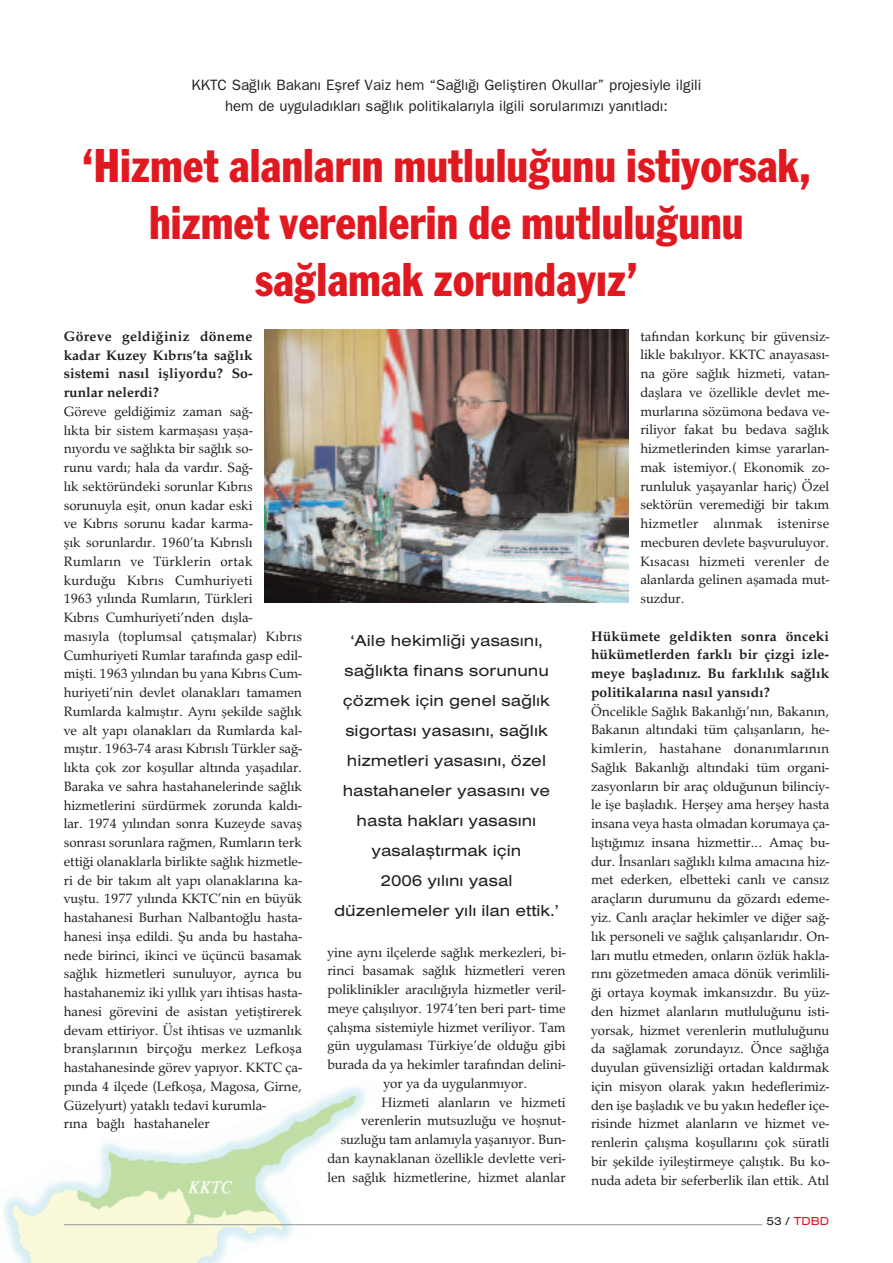
<style>
.page{position:relative;width:893px;height:1263px;background:#fff}
.page>*{position:absolute;margin:0;border:0;box-sizing:border-box;transform-origin:0 0}
.t1{font:49.5px/57px "Franklin Gothic T Con";color:#e01921;text-align:center}
.t2{font:16.5px/30px "Sans Extended";color:#231f20;text-align:center}
.t3{font:15px/21px "Franklin Gothic";color:#231f20;text-align:center}
.t4{font:13.95px/18.8px "Palladio T";color:#231f20;text-align:justify}
.t5{font:13.95px/18.8px "Palladio T Bold";color:#231f20;text-align:justify}
.t6{font:12px "Sans Extended";color:#e01921}
.s1{color:#231f20}
</style>
<div class="page">
<img style="left:265px;top:329px;width:363px;height:273px">
<img style="left:3px;top:1087px;width:380px;height:176px">
<div style="left:48px;top:1140px;width:48px;height:20px;background:#fff"></div>
<hr style="left:64px;top:1224px;width:698px;height:1px;background:#939598">
<p class="t3" style="left:192px;top:74px;width:511px">KKTC Sa¤l›k Bakan› Eflref Vaiz hem “Sa¤l›¤› Gelifltiren Okullar” projesiyle ilgili hem de uygulad›klar› sa¤l›k politikalar›yla ilgili sorular›m›z› yan›tlad›:</p>
<h1 class="t1" style="left:82px;top:137px;width:730px">‘Hizmet alanlar›n mutlulu¤unu istiyorsak, hizmet verenlerin de mutlulu¤unu sa¤lamak zorunday›z’</h1>
<p class="t5" style="left:64px;top:327px;width:190px">Göreve geldi¤iniz döneme kadar Kuzey K›br›s’ta sa¤l›k sistemi nas›l iflliyordu? So&shy;runlar nelerdi?</p>
<p class="t4" style="left:64px;top:402px;width:240px;text-align:left">Göreve geldi¤imiz zaman sa¤-<br>l›kta bir sistem karmaflas› yafla&shy;n›yordu ve sa¤l›kta bir sa¤l›k so-<br>runu vard›; hala da vard›r. Sa¤-<br>l›k sektöründeki sorunlar K›br›s sorunuyla eflit, onun kadar eski<br>ve K›br›s sorunu kadar karma-<br>fl›k sorunlard›r. 1960’ta K›br›sl› Rumlar›n ve Türklerin ortak kurdu¤u K›br›s Cumhuriyeti<br>1963 y›l›nda Rumlar›n, Türkleri<br>K›br›s Cumhuriyeti’nden d›flla-<br>mas›yla (toplumsal çat›flmalar) K›br›s Cumhuriyeti Rumlar taraf›nda gasp edil&shy;miflti. 1963 y›l›ndan bu yana K›br›s Cum&shy;huriyeti’nin devlet olanaklar› tamamen Rumlarda kalm›flt›r. Ayn› flekilde sa¤l›k ve alt yap› olanaklar› da Rumlarda kal&shy;m›flt›r. 1963-74 aras› K›br›sl› Türkler sa¤- l›kta çok zor koflullar alt›nda yaflad›lar.<br>Baraka ve sahra hastahanelerinde sa¤l›k hizmetlerini sürdürmek zorunda kald›- lar. 1974 y›l›ndan sonra Kuzeyde savafl sonras› sorunlara ra¤men, Rumlar›n terk etti¤i olanaklarla birlikte sa¤l›k hizmetle&shy;ri de bir tak›m alt yap› olanaklar›na ka&shy;vufltu. 1977 y›l›nda KKTC’nin en büyük hastahanesi Burhan Nalbanto¤lu hasta&shy;hanesi infla edildi. fiu anda bu hastaha&shy;nede birinci, ikinci ve üçüncü basamak sa¤l›k hizmetleri sunuluyor, ayr›ca bu hastahanemiz iki y›ll›k yar› ihtisas hasta&shy;hanesi görevini de asistan yetifltirerek devam ettiriyor. Üst ihtisas ve uzmanl›k branfllar›n›n birço¤u merkez Lefkofla hastahanesinde görev yap›yor. KKTC ça&shy;p›nda 4 ilçede (Lefkofla, Magosa, Girne, Güzelyurt) yatakl› tedavi kurumla-<br>r›na ba¤l› hastahaneler</p>
<p class="t4" style="left:640px;top:326px;width:190px">taf›ndan korkunç bir güvensiz&shy;likle bak›l›yor. KKTC anayasas›- na göre sa¤l›k hizmeti, vatan&shy;dafllara ve özellikle devlet me&shy;murlar›na sözümona bedava ve&shy;riliyor fakat bu bedava sa¤l›k hizmetlerinden kimse yararlan&shy;mak istemiyor.( Ekonomik zo&shy;runluluk yaflayanlar hariç) Özel sektörün veremedi¤i bir tak›m hizmetler al›nmak istenirse mecburen devlete baflvuruluyor.<br>K›sacas› hizmeti verenler de alanlarda gelinen aflamada mut&shy;suzdur.</p>
<p class="t5" style="left:591px;top:626px;width:240px">Hükümete geldikten sonra önceki hükümetlerden farkl› bir çizgi izle&shy;meye bafllad›n›z. Bu farkl›l›k sa¤l›k politikalar›na nas›l yans›d›?</p>
<p class="t4" style="left:591px;top:701px;width:240px">Öncelikle Sa¤l›k Bakanl›¤›’n›n, Bakan›n, Bakan›n alt›ndaki tüm çal›flanlar›n, he&shy;kimlerin, hastahane donan›mlar›n›n Sa¤l›k Bakanl›¤› alt›ndaki tüm organi&shy;zasyonlar›n bir araç oldu¤unun bilinciy&shy;le ifle bafllad›k. Herfley ama herfley hasta insana veya hasta olmadan korumaya ça&shy;l›flt›¤›m›z insana hizmettir... Amaç bu&shy;dur. ‹nsanlar› sa¤l›kl› k›lma amac›na hiz&shy;met ederken, elbetteki canl› ve cans›z araçlar›n durumunu da gözard› edeme&shy;yiz. Canl› araçlar hekimler ve di¤er sa¤- l›k personeli ve sa¤l›k çal›flanlar›d›r. On&shy;lar› mutlu etmeden, onlar›n özlük hakla&shy;r›n› gözetmeden amaca dönük verimlili-¤i ortaya koymak imkans›zd›r. Bu yüz&shy;den hizmet alanlar›n mutlulu¤unu isti&shy;yorsak, hizmet verenlerin mutlulu¤unu da sa¤lamak zorunday›z. Önce sa¤l›¤a duyulan güvensizli¤i ortadan kald›rmak için misyon olarak yak›n hedeflerimiz&shy;den ifle bafllad›k ve bu yak›n hedefler içe&shy;risinde hizmet alanlar›n ve hizmet ve&shy;renlerin çal›flma koflullar›n› çok süratli bir flekilde iyilefltirmeye çal›flt›k. Bu ko&shy;nuda adeta bir seferberlik ilan ettik. At›l</p>
<p class="t2" style="left:334px;top:625px;width:226px">‘Aile hekimli¤i yasas›n›, sa¤l›kta finans sorununu çözmek için genel sa¤l›k sigortas› yasas›n›, sa¤l›k hizmetleri yasas›n›, özel hastahaneler yasas›n› ve hasta haklar› yasas›n› yasalaflt›rmak için<br>2006 y›l›n› yasal düzenlemeler y›l› ilan ettik.’</p>
<p class="t4" style="left:327px;top:942px;width:240px">yine ayn› ilçelerde sa¤l›k merkezleri, bi-</p>
<p class="t4" style="left:327px;top:961px;width:240px">rinci basamak sa¤l›k hizmetleri veren</p>
<p class="t4" style="left:327px;top:980px;width:240px">poliklinikler arac›l›¤›yla hizmetler veril-</p>
<p class="t4" style="left:327px;top:999px;width:240px">meye çal›fl›l›yor. 1974’ten beri part- time</p>
<p class="t4" style="left:327px;top:1017px;width:240px">çal›flma sistemiyle hizmet veriliyor. Tam</p>
<p class="t4" style="left:327px;top:1036px;width:240px">gün uygulamas› Türkiye’de oldu¤u gibi</p>
<p class="t4" style="left:327px;top:1055px;width:240px">burada da ya hekimler taraf›ndan delini-</p>
<p class="t4" style="left:383px;top:1074px;width:145px">yor ya da uygulanm›yor.</p>
<p class="t4" style="left:382px;top:1092px;width:185px">Hizmeti alanlar›n ve hizmeti</p>
<p class="t4" style="left:361px;top:1111px;width:206px">verenlerin mutsuzlu¤u ve hoflnut-</p>
<p class="t4" style="left:341px;top:1130px;width:226px">suzlu¤u tam anlam›yla yaflan›yor. Bun-</p>
<p class="t4" style="left:327px;top:1149px;width:240px">dan kaynaklanan özellikle devlette veri-</p>
<p class="t4" style="left:327px;top:1167px;width:240px">len sa¤l›k hizmetlerine, hizmet alanlar</p>
<p class="t6" style="left:766px;top:1214px;width:64px"><span class="s1">53 /</span> TDBD</p>
</div>
